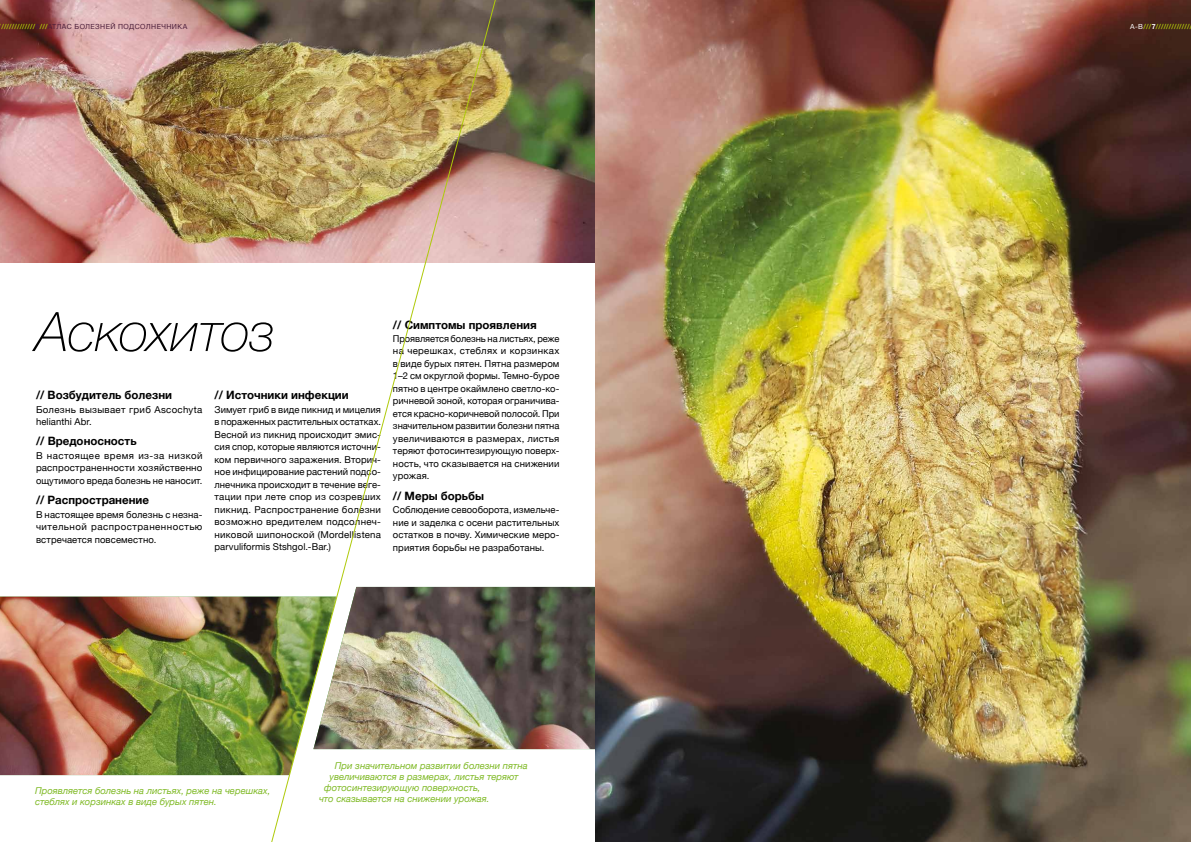
<style>
.page{position:relative;width:1191px;height:842px;background:#fff}
.page>*{position:absolute;margin:0;border:0;box-sizing:border-box;transform-origin:0 0}
.t1{font:italic 100 54.5px "Helvetica Neue";letter-spacing:-.015em;color:#000}
.t2{font:700 11.5px "Helvetica Neue";color:#000}
.t3{font:9.5px/12.5px "Helvetica Neue";letter-spacing:.01em;color:#000;text-align:justify}
.t4{font:italic 9.5px/11px "Helvetica Neue";color:#80ba27}
.t5{font:9.5px/12.5px "Helvetica Neue";letter-spacing:.03em;color:#000}
.t6{font:7px "Helvetica Neue";letter-spacing:.06em;color:#491c38}
.t7{font:500 7px "Helvetica Neue";color:#afca0b}
.s1{font-weight:500;color:#afca0b}
.s2{font-weight:700}
.s3{font-weight:400;color:#fff}
.s4{font-weight:700;color:#fff}
</style>
<div class="page">
<img style="left:499px;top:587px;width:96px;height:162px">
<img style="left:0;top:0;width:595px;height:263px">
<img style="left:595px;top:0;width:596px;height:842px">
<img style="left:0;top:597px;width:268px;height:178px">
<img style="left:268px;top:0;width:231px;height:842px">
<p class="t6" style="left:-1px;top:21px;width:190px"><span class="s1">//////////////</span><span class="s2">6</span><span class="s1">///</span>АТЛАС БОЛЕЗНЕЙ ПОДСОЛНЕЧНИКА</p>
<p class="t7" style="left:1130px;top:21px;width:64px"><span class="s3">А-В</span>///<span class="s4">7</span>//////////////</p>
<h1 class="t1" style="left:36px;top:290px;width:240px">Аскохитоз</h1>
<p class="t2" style="left:393px;top:316px;width:145px">// Симптомы проявления</p>
<p class="t3" style="left:393px;top:333px;width:168px">Проявляется болезнь на листьях, реже на черешках, стеблях и корзинках в виде бурых пятен. Пятна размером 1–2 см округлой формы. Темно-бурое пятно в центре окаймлено светло-ко&shy;ричневой зоной, которая ограничива&shy;ется красно-коричневой полосой. При значительном развитии болезни пятна увеличиваются в размерах, листья теряют фотосинтезирующую поверх&shy;ность, что сказывается на снижении урожая.</p>
<p class="t2" style="left:214px;top:386px;width:136px">// Источники инфекции</p>
<p class="t2" style="left:36px;top:386px;width:138px">// Возбудитель болезни</p>
<p class="t3" style="left:214px;top:404px;width:168px">Зимует гриб в виде пикнид и мицелия в пораженных растительных остатках.<br>Весной из пикнид происходит эмис&shy;сия спор, которые являются источни&shy;ком первичного заражения. Вторич&shy;ное инфицирование растений подсо&shy;лнечника происходит в течение веге&shy;тации при лете спор из созревших пикнид. Распространение болезни возможно вредителем подсолнеч&shy;никовой шипоноской (Mordellistena parvuliformis Stshgol.-Bar.)</p>
<p class="t5" style="left:36px;top:404px;width:168px">Болезнь вызывает гриб Ascochyta helianthi Abr.</p>
<p class="t2" style="left:36px;top:432px;width:102px">// Вредоносность</p>
<p class="t3" style="left:36px;top:450px;width:168px">В настоящее время из-за низкой распространенности хозяйственно ощутимого вреда болезнь не наносит.</p>
<p class="t2" style="left:36px;top:491px;width:115px">// Распространение</p>
<p class="t2" style="left:393px;top:487px;width:93px">// Меры борьбы</p>
<p class="t3" style="left:393px;top:504px;width:168px">Соблюдение севооборота, измельче&shy;ние и заделка с осени растительных остатков в почву. Химические меро&shy;приятия борьбы не разработаны.</p>
<p class="t3" style="left:36px;top:509px;width:168px">В настоящее время болезнь с незна&shy;чительной распространенностью встречается повсеместно.</p>
<p class="t4" style="left:35px;top:785px;width:237px">Проявляется болезнь на листьях, реже на черешках, стеблях и корзинках в виде бурых пятен.</p>
<p class="t4" style="left:335px;top:760px;width:194px">При значительном развитии болезни пятна</p>
<p class="t4" style="left:329px;top:771px;width:191px">увеличиваются в размерах, листья теряют</p>
<p class="t4" style="left:324px;top:782px;width:158px">фотосинтезирующую поверхность,</p>
<p class="t4" style="left:319px;top:793px;width:172px">что сказывается на снижении урожая.</p>
</div>
